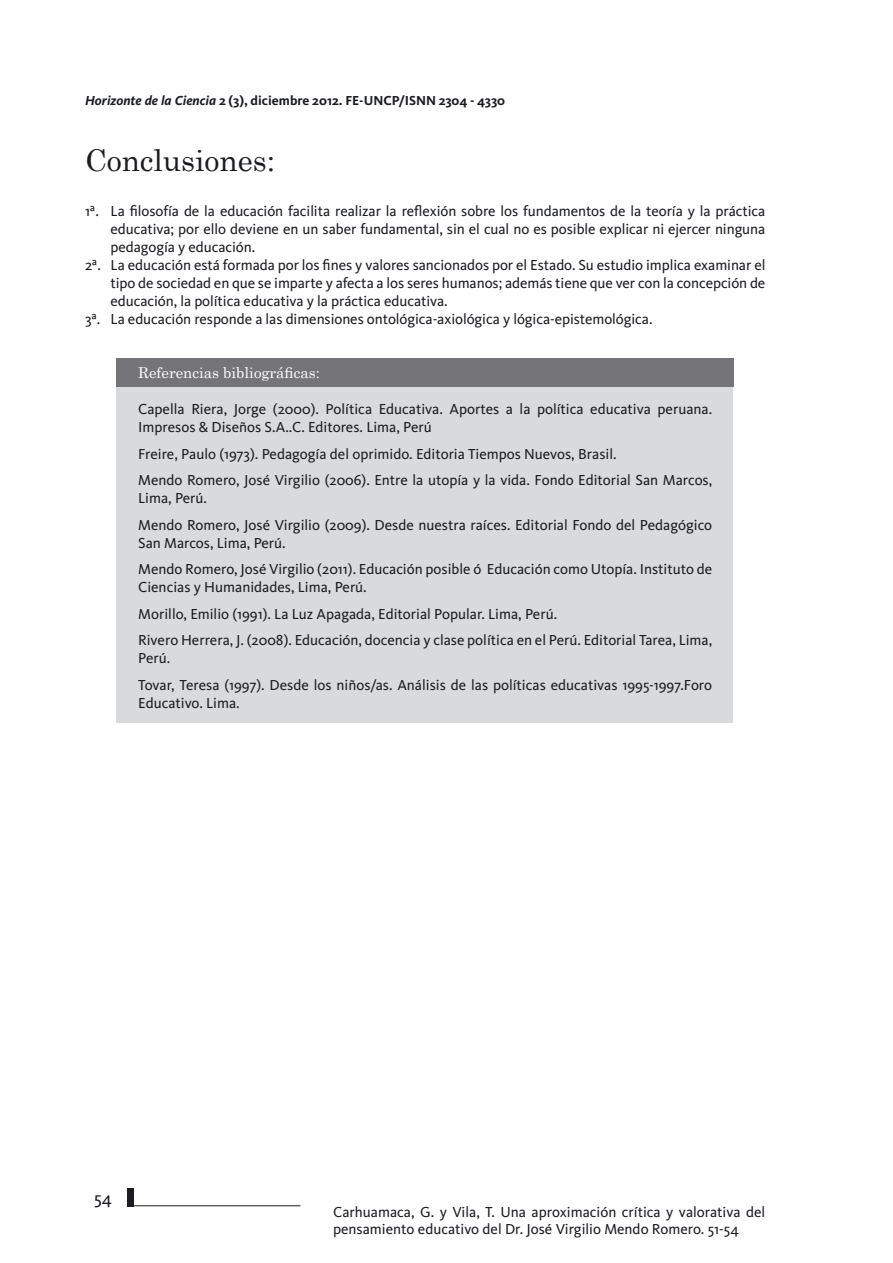
<style>
.page{position:relative;width:893px;height:1263px;background:#fff}
.page>*{position:absolute;margin:0;border:0;box-sizing:border-box;transform-origin:0 0}
.t1{font:30px "Century Schoolbook";color:#1b1c20}
.t2{font:18px "Kievit";color:#1b1c20}
.t3{font:15px/26.5px "Kievit";color:#1b1c20}
.t4{font:15px "Century Schoolbook";color:#fff}
.t5{font:700 13.5px "Kievit";color:#1b1c20}
.s1{font-style:italic}
</style>
<div class="page">
<hr style="left:130px;top:1205px;width:170px;height:1px;background:#1b1c20">
<div style="left:127px;top:1188px;width:7px;height:18px;background:#1b1c20"></div>
<div style="left:116px;top:358px;width:617px;height:365px;background:#d8dadc"></div>
<div style="left:116px;top:358px;width:618px;height:29px;background:#757479"></div>
<p class="t5" style="left:85px;top:92px;width:422px"><span class="s1">Horizonte de la Ciencia</span> 2 (3), diciembre 2012. FE-UNCP/ISNN 2304 - 4330</p>
<h1 class="t1" style="left:85px;top:135px;width:191px">Conclusiones:</h1>
<p class="t3" style="left:85px;top:198px;width:682px">1ª. La filosofía de la educación facilita realizar la reflexión sobre los fundamentos de la teoría y la práctica</p>
<p class="t3" style="left:111px;top:216px;width:656px">educativa; por ello deviene en un saber fundamental, sin el cual no es posible explicar ni ejercer ninguna</p>
<p class="t3" style="left:111px;top:234px;width:146px">pedagogía y educación.</p>
<p class="t3" style="left:85px;top:252px;width:682px">2ª. La educación está formada por los fines y valores sancionados por el Estado. Su estudio implica examinar el</p>
<p class="t3" style="left:111px;top:270px;width:656px">tipo de sociedad en que se imparte y afecta a los seres humanos; además tiene que ver con la concepción de</p>
<p class="t3" style="left:111px;top:288px;width:339px">educación, la política educativa y la práctica educativa.</p>
<p class="t3" style="left:85px;top:306px;width:569px">3ª. La educación responde a las dimensiones ontológica-axiológica y lógica-epistemológica.</p>
<p class="t4" style="left:138px;top:360px;width:183px">Referencias bibliográficas:</p>
<p class="t3" style="left:138px;top:400px;width:575px;line-height:18px">Capella Riera, Jorge (2000). Política Educativa. Aportes a la política educativa peruana.<br>Impresos &amp; Diseños S.A..C. Editores. Lima, Perú</p>
<p class="t3" style="left:138px;top:440px;width:576px">Freire, Paulo (1973). Pedagogía del oprimido. Editoria Tiempos Nuevos, Brasil.<br>Mendo Romero, José Virgilio (2006). Entre la utopía y la vida. Fondo Editorial San Marcos,</p>
<p class="t3" style="left:138px;top:485px;width:576px">Lima, Perú.<br>Mendo Romero, José Virgilio (2009). Desde nuestra raíces. Editorial Fondo del Pedagógico</p>
<p class="t3" style="left:138px;top:529px;width:576px">San Marcos, Lima, Perú.<br>Mendo Romero, José Virgilio (2011). Educación posible ó Educación como Utopía. Instituto de</p>
<p class="t3" style="left:138px;top:574px;width:575px">Ciencias y Humanidades, Lima, Perú.<br>Morillo, Emilio (1991). La Luz Apagada, Editorial Popular. Lima, Perú.<br>Rivero Herrera, J. (2008). Educación, docencia y clase política en el Perú. Editorial Tarea, Lima,</p>
<p class="t3" style="left:138px;top:645px;width:576px">Perú.<br>Tovar, Teresa (1997). Desde los niños/as. Análisis de las políticas educativas 1995-1997.Foro</p>
<p class="t3" style="left:138px;top:689px;width:103px">Educativo. Lima.</p>
<p class="t2" style="left:94px;top:1187px;width:20px">54</p>
<p class="t3" style="left:333px;top:1203px;width:434px;line-height:17.2px">Carhuamaca, G. y Vila, T. Una aproximación crítica y valorativa del pensamiento educativo del Dr. José Virgilio Mendo Romero. 51-54</p>
</div>
